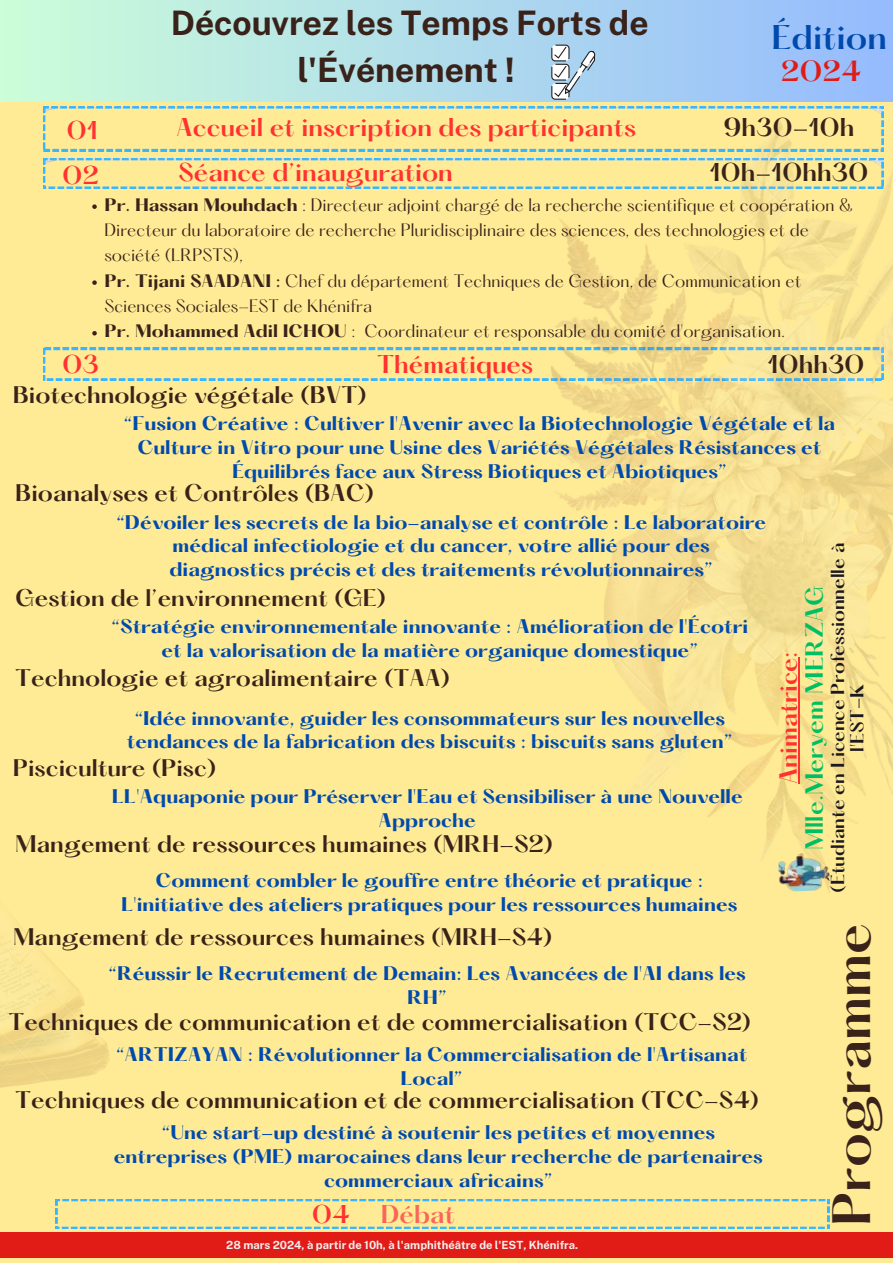
<style>
.page{position:relative;width:893px;height:1263px;background:#ffeb95}
.page>*{position:absolute;margin:0;border:0;box-sizing:border-box;transform-origin:0 0}
.t1{font:600 47.25px "Hatton";color:#392219}
.t2{font:700 33.75px/46.7px "Public Sans";color:#392219;text-align:center}
.t3{font:600 30px "Hatton";color:#004aad}
.t4{font:600 25.5px "Hatton";color:#e11c17}
.t5{font:600 22.5px "Hatton";color:#ff3131}
.t6{font:600 22.5px "Hatton";color:#392219}
.t7{font:600 22.5px "Hatton";color:#fa6559}
.t8{font:600 21.75px "Hatton";color:#00bf63}
.t9{font:600 21.75px "Hatton";color:#ff3131}
.t10{font:600 21px "Hatton";color:#392219}
.t11{font:700 17.25px/23.6px "Hatton";color:#004aad;text-align:center}
.t12{font:600 16.5px/19.1px "Hatton";color:#1b1820;text-align:center}
.t13{font:15.75px/25.3px "Hatton";color:#392219}
.t14{font:700 11.25px "Public Sans";color:#f1f0f0}
.s1{font-weight:700}
</style>
<div class="page">
<div style="left:0;top:0;width:893px;height:102px;background:linear-gradient(to right,#ccfed9,#95bbfe)"></div>
<div style="left:0;top:1232px;width:893px;height:25px;background:#e11c17"></div>
<svg style="left:551px;top:45px;width:44px;height:55px;background:#b2c7d7"></svg>
<svg style="left:43px;top:348px;width:501px;height:32px"></svg>
<svg style="left:43px;top:158px;width:501px;height:31px"></svg>
<img style="left:544px;top:120px;width:349px;height:733px">
<hr style="left:798px;top:657px;width:1px;height:127px;background:#ff3131">
<img style="left:778px;top:852px;width:52px;height:40px">
<svg style="left:43px;top:106px;width:840px;height:45px"></svg>
<svg style="left:92px;top:204px;width:5px;height:5px"></svg>
<svg style="left:92px;top:280px;width:5px;height:5px"></svg>
<svg style="left:92px;top:331px;width:5px;height:4px"></svg>
<svg style="left:56px;top:1199px;width:773px;height:30px"></svg>
<h2 class="t2" style="left:171px;top:-3px;width:479px">Découvrez les Temps Forts de l'Événement !</h2>
<h3 class="t3" style="left:771px;top:21px;width:117px">Édition</h3>
<h3 class="t4" style="left:781px;top:57px;width:82px">2024</h3>
<h3 class="t5" style="left:66px;top:118px;width:33px">01</h3>
<h3 class="t5" style="left:176px;top:115px;width:461px">Accueil et inscription des participants</h3>
<h3 class="t6" style="left:723px;top:115px;width:133px">9h30-10h</h3>
<h3 class="t5" style="left:178px;top:160px;width:276px">Séance d’inauguration</h3>
<h3 class="t6" style="left:709px;top:160px;width:161px">10h-10hh30</h3>
<p class="t13" style="left:104px;top:192px;width:750px"><span class="s1">Pr. Hassan Mouhdach</span> : Directeur adjoint chargé de la recherche scientifique et coopération &amp; Directeur du laboratoire de recherche Pluridisciplinaire des sciences, des technologies et de société (LRPSTS),<br><span class="s1">Pr. Tijani SAADANI :</span> Chef du département Techniques de Gestion, de Communication et Sciences Sociales-EST de Khénifra<br><span class="s1">Pr. Mohammed Adil ICHOU</span> : Coordinateur et responsable du comité d'organisation.</p>
<h3 class="t5" style="left:62px;top:163px;width:38px">02</h3>
<h3 class="t5" style="left:62px;top:352px;width:38px">03</h3>
<h3 class="t5" style="left:377px;top:352px;width:158px">Thématiques</h3>
<h3 class="t6" style="left:767px;top:352px;width:99px">10hh30</h3>
<p class="t10" style="left:13px;top:384px;width:355px">Biotechnologie végétale (BVT)</p>
<p class="t11" style="left:124px;top:413px;width:713px">&lt;Fusion Créative : Cultiver l'Avenir avec la Biotechnologie Végétale et la<br>Culture in Vitro pour une Usine des Variétés Végétales Résistances et<br>Équilibrés face aux Stress Biotiques et Abiotiques=</p>
<p class="t10" style="left:15px;top:482px;width:360px">Bioanalyses et Contrôles (BAC)</p>
<p class="t11" style="left:116px;top:511px;width:652px">&lt;Dévoiler les secrets de la bio-analyse et contrôle : Le laboratoire médical infectiologie et du cancer, votre allié pour des diagnostics précis et des traitements révolutionnaires=</p>
<p class="t10" style="left:15px;top:586px;width:372px">Gestion de l’environnement (GE)</p>
<p class="t11" style="left:111px;top:615px;width:638px">&lt;Stratégie environnementale innovante : Amélioration de l'Écotri et la valorisation de la matière organique domestique=</p>
<p class="t10" style="left:15px;top:667px;width:436px">Technologie et agroalimentaire (TAA)</p>
<p class="t11" style="left:127px;top:707px;width:607px">&lt;Idée innovante, guider les consommateurs sur les nouvelles tendances de la fabrication des biscuits : biscuits sans gluten=</p>
<p class="t10" style="left:13px;top:757px;width:205px">Pisciculture (Pisc)</p>
<p class="t11" style="left:112px;top:786px;width:632px">LL'Aquaponie pour Préserver l'Eau et Sensibiliser à une Nouvelle<br>Approche</p>
<p class="t10" style="left:15px;top:832px;width:539px">Mangement de ressources humaines (MRH-S2)</p>
<p class="t11" style="left:121px;top:869px;width:618px">Comment combler le gouffre entre théorie et pratique :<br>L'initiative des ateliers pratiques pour les ressources humaines</p>
<p class="t10" style="left:13px;top:925px;width:541px">Mangement de ressources humaines (MRH-S4)</p>
<p class="t11" style="left:108px;top:962px;width:639px">&lt;Réussir le Recrutement de Demain: Les Avancées de l'AI dans les<br>RH=</p>
<p class="t10" style="left:9px;top:1010px;width:744px">Techniques de communication et de commercialisation (TCC-S2)</p>
<p class="t11" style="left:116px;top:1043px;width:633px">&lt;ARTIZAYAN : Révolutionner la Commercialisation de l'Artisanat<br>Local=</p>
<p class="t10" style="left:15px;top:1089px;width:745px">Techniques de communication et de commercialisation (TCC-S4)</p>
<p class="t11" style="left:114px;top:1122px;width:650px">&lt;Une start-up destiné à soutenir les petites et moyennes entreprises (PME) marocaines dans leur recherche de partenaires commerciaux africains=</p>
<h3 class="t7" style="left:381px;top:1202px;width:76px">Débat</h3>
<p class="t12" style="left:829px;top:893px;width:352px;rotate:-90deg">(Étudiante en Licence Professionnelle à l'EST-K</p>
<h1 class="t1" style="left:826px;top:1226px;width:305px;rotate:-90deg">Programme</h1>
<p class="t8" style="left:802px;top:850px;width:266px;rotate:-90deg">Mlle.Meryem MERZAG</p>
<p class="t9" style="left:776px;top:784px;width:134px;rotate:-90deg">Animatrice:</p>
<h3 class="t5" style="left:312px;top:1202px;width:40px">04</h3>
<p class="t14" style="left:226px;top:1236px;width:353px">28 mars 2024, à partir de 10h, à l'amphithéâtre de l'EST, Khénifra.</p>
</div>
